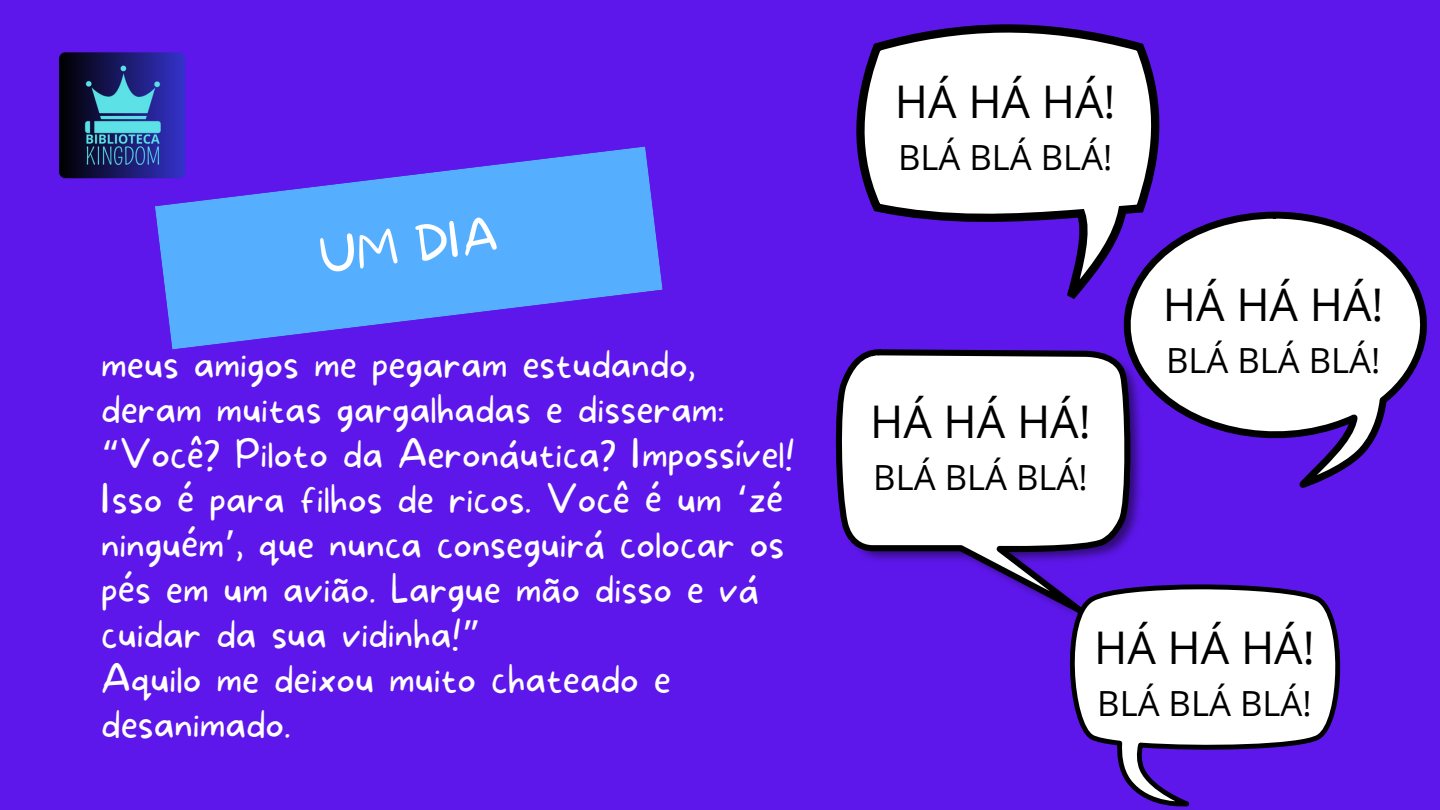
<style>
.page{position:relative;width:1440px;height:810px;background:#5e17eb}
.page>*{position:absolute;margin:0;border:0;box-sizing:border-box;transform-origin:0 0}
.t1{font:100 46px "More Sugar";color:#fff}
.t2{font:45.1px "Open Sans";color:#000}
.t3{font:100 38px/45px "More Sugar";color:#fff}
.t4{font:34.7px "Open Sans";color:#000}
.s1{font-family:"Noto Sans Gurmukhi";font-weight:400}
</style>
<div class="page">
<svg style="left:155px;top:146px;width:508px;height:203px;fill:#56aeff"></svg>
<svg style="left:837px;top:349px;width:303px;height:261px"></svg>
<svg style="left:1062px;top:584px;width:279px;height:223px"></svg>
<svg style="left:1107px;top:211px;width:320px;height:273px"></svg>
<svg style="left:856px;top:24px;width:307px;height:275px"></svg>
<img style="left:59px;top:52px;width:135px;height:135px">
<p class="t1" style="left:317px;top:230px;width:180px;rotate:-7deg">UM DIA</p>
<p class="t3" style="left:101px;top:343px;width:695px">meus amigos me pegaram estudando, deram muitas gargalhadas e disseram: <span class="s1">“</span>Você? Piloto da Aeronáutica? Impossível!<br>Isso é para filhos de ricos. Você é um <span class="s1">‘</span>zé ninguém<span class="s1">’</span>, que nunca conseguirá colocar os pés em um avião. Largue mão disso e vá cuidar da sua vidinha!<span class="s1">”</span></p>
<p class="t3" style="left:101px;top:658px;width:571px">Aquilo me deixou muito chateado e desanimado.</p>
<p class="t2" style="left:895px;top:70px;width:222px">HÁ HÁ HÁ!</p>
<p class="t4" style="left:898px;top:133px;width:216px">BLÁ BLÁ BLÁ!</p>
<p class="t2" style="left:870px;top:390px;width:222px">HÁ HÁ HÁ!</p>
<p class="t4" style="left:873px;top:453px;width:216px">BLÁ BLÁ BLÁ!</p>
<p class="t2" style="left:1163px;top:273px;width:222px">HÁ HÁ HÁ!</p>
<p class="t4" style="left:1166px;top:336px;width:216px">BLÁ BLÁ BLÁ!</p>
<p class="t2" style="left:1094px;top:616px;width:222px">HÁ HÁ HÁ!</p>
<p class="t4" style="left:1097px;top:679px;width:216px">BLÁ BLÁ BLÁ!</p>
</div>
